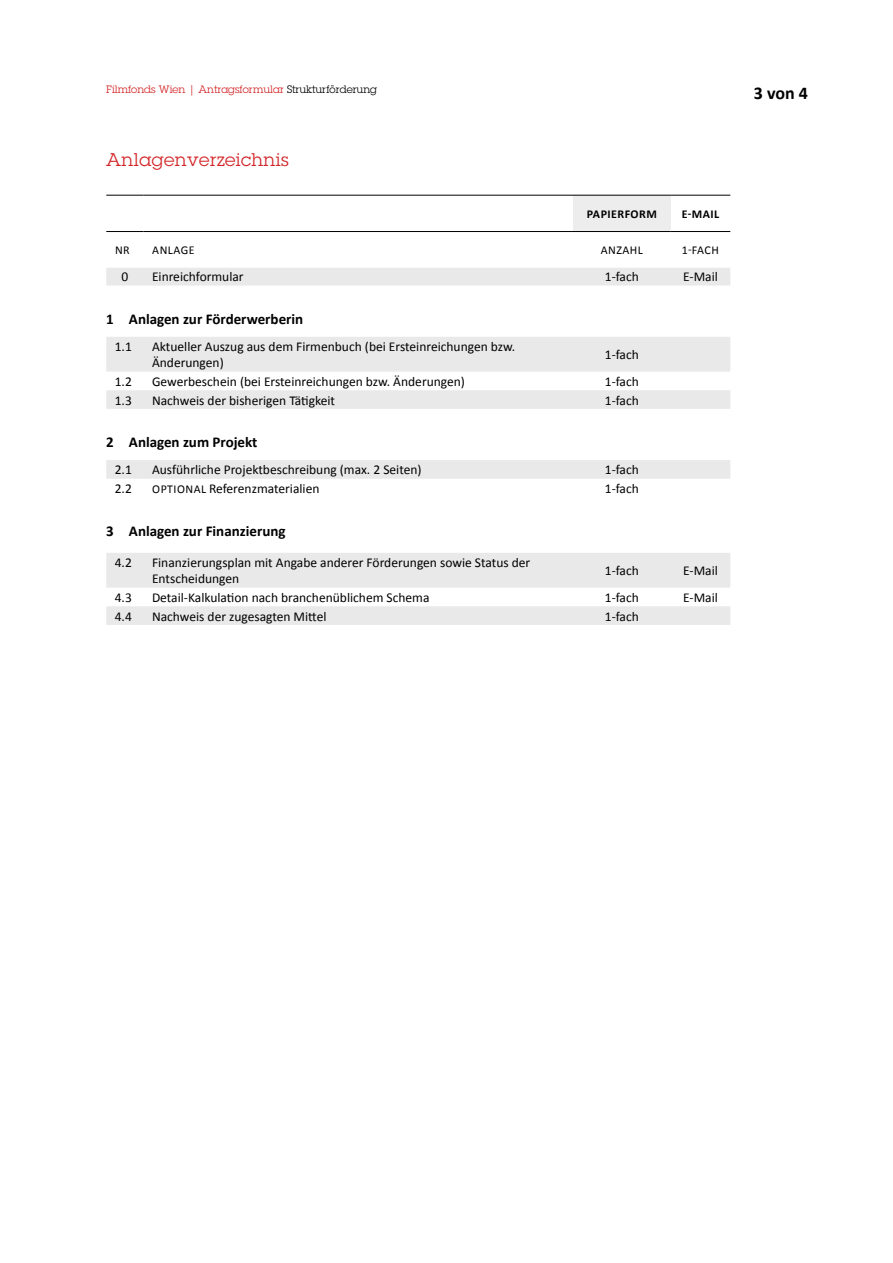
<style>
.page{position:relative;width:893px;height:1263px;background:#fff}
.page>*{position:absolute;margin:0;border:0;box-sizing:border-box;transform-origin:0 0}
.t1{font:18px "Lubalin Graph Std";letter-spacing:.025em;color:#d32427}
.t2{font:700 18px "Calibri";color:#000}
.t3{font:700 15px "Calibri";color:#000}
.t4{font:13.5px/16.2px "Calibri";color:#000}
.t5{font:12px "Calibri";letter-spacing:.04em;color:#000}
.t6{font:700 12px "Calibri";letter-spacing:.04em;color:#000}
.t7{font:10.5px "Lubalin Graph Std";color:#d32427}
.s1{color:#000}
.s2{font-size:12px}
</style>
<div class="page">
<div style="left:573px;top:195px;width:98px;height:36px;background:#ededed"></div>
<hr style="left:573px;top:195px;width:98px;height:1px;background:#000">
<hr style="left:106px;top:195px;width:38px;height:1px;background:#000">
<hr style="left:144px;top:195px;width:429px;height:1px;background:#000">
<hr style="left:671px;top:195px;width:59px;height:1px;background:#000">
<div style="left:106px;top:268px;width:624px;height:18px;background:#e9e9e9"></div>
<hr style="left:106px;top:231px;width:38px;height:1px;background:#000">
<hr style="left:144px;top:231px;width:429px;height:1px;background:#000">
<hr style="left:573px;top:231px;width:98px;height:1px;background:#000">
<hr style="left:671px;top:231px;width:59px;height:1px;background:#000">
<svg style="left:106px;top:337px;width:624px;height:72px"></svg>
<div style="left:106px;top:460px;width:624px;height:19px;background:#e9e9e9"></div>
<svg style="left:106px;top:553px;width:624px;height:72px"></svg>
<p class="t7" style="left:106px;top:82px;width:272px">Filmfonds Wien | Antragsformular <span class="s1">Strukturförderung</span></p>
<h1 class="t2" style="left:754px;top:81px;width:56px">3 von 4</h1>
<h1 class="t1" style="left:106px;top:148px;width:184px">Anlagenverzeichnis</h1>
<p class="t6" style="left:587px;top:206px;width:72px">PAPIERFORM</p>
<p class="t6" style="left:682px;top:206px;width:39px">E-MAIL</p>
<p class="t5" style="left:115px;top:243px;width:16px">NR</p>
<p class="t5" style="left:152px;top:243px;width:44px">ANLAGE</p>
<p class="t5" style="left:601px;top:243px;width:44px">ANZAHL</p>
<p class="t5" style="left:682px;top:243px;width:38px">1-FACH</p>
<p class="t4" style="left:121px;top:269px;width:8px">0</p>
<p class="t4" style="left:152px;top:269px;width:93px">Einreichformular</p>
<p class="t4" style="left:605px;top:269px;width:35px">1-fach</p>
<p class="t4" style="left:683px;top:269px;width:36px">E-Mail</p>
<p class="t3" style="left:106px;top:309px;width:198px">1 Anlagen zur Förderwerberin</p>
<p class="t4" style="left:115px;top:339px;width:19px">1.1</p>
<p class="t4" style="left:152px;top:339px;width:365px">Aktueller Auszug aus dem Firmenbuch (bei Ersteinreichungen bzw.<br>Änderungen)</p>
<p class="t4" style="left:605px;top:347px;width:35px">1-fach</p>
<p class="t4" style="left:115px;top:373px;width:19px">1.2</p>
<p class="t4" style="left:152px;top:373px;width:315px">Gewerbeschein (bei Ersteinreichungen bzw. Änderungen)</p>
<p class="t4" style="left:605px;top:373px;width:35px">1-fach</p>
<p class="t4" style="left:115px;top:392px;width:19px">1.3</p>
<p class="t4" style="left:152px;top:392px;width:185px">Nachweis der bisherigen Tätigkeit</p>
<p class="t4" style="left:605px;top:392px;width:35px">1-fach</p>
<p class="t3" style="left:106px;top:433px;width:153px">2 Anlagen zum Projekt</p>
<p class="t4" style="left:115px;top:462px;width:19px">2.1</p>
<p class="t4" style="left:152px;top:462px;width:271px">Ausführliche Projektbeschreibung (max. 2 Seiten)</p>
<p class="t4" style="left:605px;top:462px;width:35px">1-fach</p>
<p class="t4" style="left:115px;top:481px;width:19px">2.2</p>
<p class="t4" style="left:152px;top:481px;width:169px"><span class="s2">OPTIONAL</span> Referenzmaterialien</p>
<p class="t4" style="left:605px;top:481px;width:35px">1-fach</p>
<p class="t3" style="left:106px;top:521px;width:181px">3 Anlagen zur Finanzierung</p>
<p class="t4" style="left:115px;top:555px;width:19px">4.2</p>
<p class="t4" style="left:152px;top:555px;width:380px">Finanzierungsplan mit Angabe anderer Förderungen sowie Status der<br>Entscheidungen</p>
<p class="t4" style="left:605px;top:563px;width:35px">1-fach</p>
<p class="t4" style="left:683px;top:563px;width:36px">E-Mail</p>
<p class="t4" style="left:115px;top:589px;width:19px">4.3</p>
<p class="t4" style="left:152px;top:589px;width:279px">Detail-Kalkulation nach branchenüblichem Schema</p>
<p class="t4" style="left:605px;top:589px;width:35px">1-fach</p>
<p class="t4" style="left:683px;top:589px;width:36px">E-Mail</p>
<p class="t4" style="left:115px;top:608px;width:19px">4.4</p>
<p class="t4" style="left:152px;top:608px;width:176px">Nachweis der zugesagten Mittel</p>
<p class="t4" style="left:605px;top:608px;width:35px">1-fach</p>
</div>
